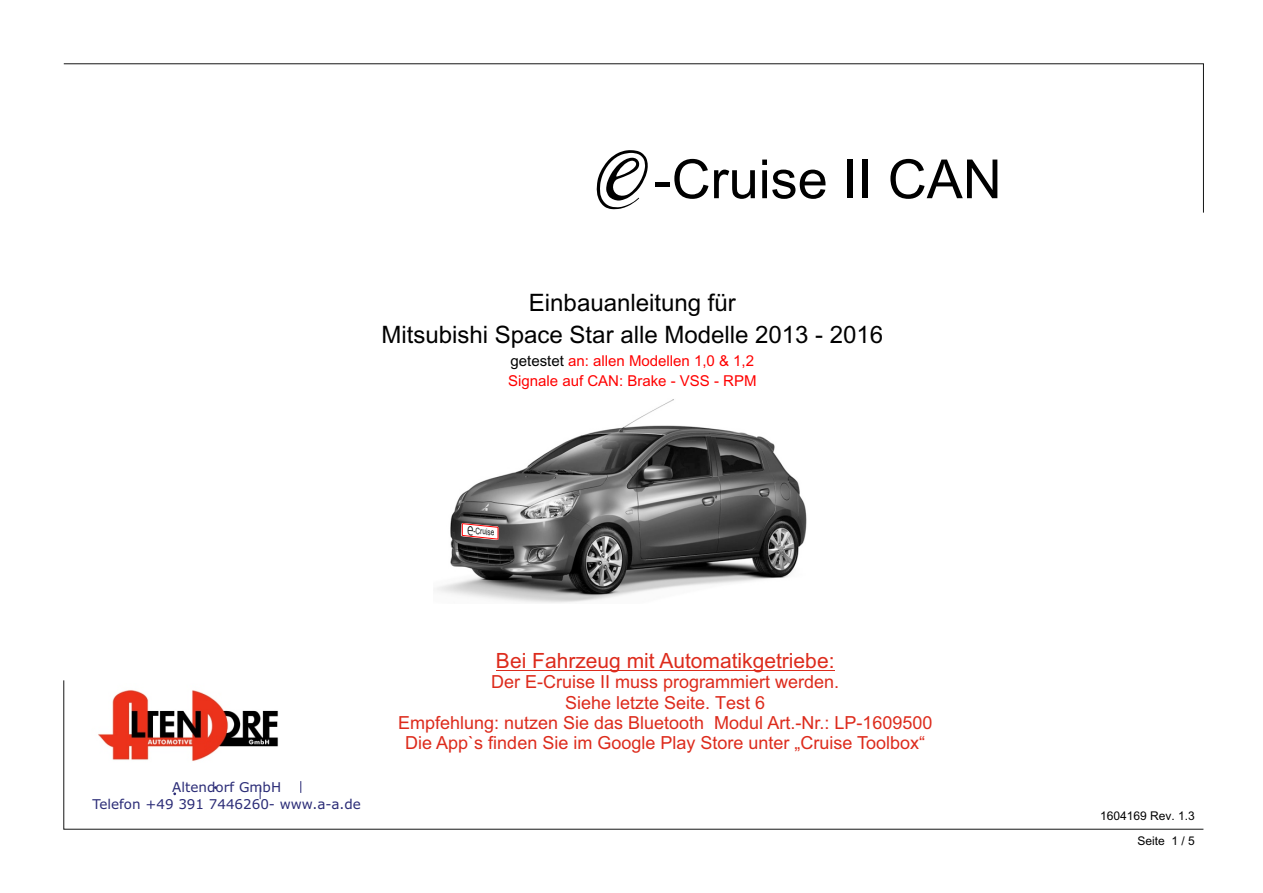
<style>
.page{position:relative;width:1263px;height:893px;background:#fff}
.page>*{position:absolute;margin:0;border:0;box-sizing:border-box;transform-origin:0 0}
.t1{font:54px "Arial Unicode MS";color:#000}
.t2{font:24px/32.1px "Arial Unicode MS";color:#000;text-align:center}
.t3{font:21px "Arial";color:#dd2b1c}
.t4{font:18px/20.1px "Arial";color:#dd2b1c;text-align:center}
.t5{font:15px/20.1px "Arial Unicode MS";color:#f00}
.t6{font:13.5px/16.4px "Verdana";color:#2b2c77;text-align:center}
.t7{font:12px "Arial Unicode MS";color:#000}
.t8{font:9.15px "Arial";color:#151616;scale:.72 1}
.s1{color:#000}
.s2{font-family:"Humanist 777 BT Light B";font-size:18.15px}
</style>
<div class="page">
<img style="left:436px;top:399px;width:371px;height:204px">
<svg style="left:462px;top:523px;width:36px;height:17px"></svg>
<hr style="left:496px;top:670px;width:338px;height:1px;background:#dd2b1c">
<svg style="left:63px;top:63px;width:1141px;height:150px"></svg>
<svg style="left:63px;top:680px;width:1141px;height:149px"></svg>
<h1 class="t1" style="left:654px;top:159px;width:350px">-Cruise II CAN</h1>
<h2 class="t2" style="left:382px;top:289px;width:503px">Einbauanleitung für<br>Mitsubishi Space Star alle Modelle 2013 - 2016</h2>
<p class="t5" style="left:508px;top:352px;width:250px"><span class="s1">getestet</span> an: allen Modellen 1,0 &amp; 1,2<br>Signale auf CAN: Brake - VSS - RPM</p>
<p class="t8" style="left:468px;top:526px;width:39px;rotate:6deg"><span class="s2">e</span>-Cruise</p>
<p class="t6" style="left:92px;top:780px;width:270px">Altendorf GmbH<br>Telefon +49 391 7446260- www.a-a.de</p>
<p class="t3" style="left:496px;top:652px;width:340px">Bei Fahrzeug mit Automatikgetriebe:</p>
<p class="t4" style="left:398px;top:674px;width:536px">Der E-Cruise II muss programmiert werden.<br>Siehe letzte Seite. Test 6<br>Empfehlung: nutzen Sie das Bluetooth Modul Art.-Nr.: LP-1609500<br>Die App`s finden Sie im Google Play Store unter „Cruise Toolbox“</p>
<p class="t7" style="left:1100px;top:811px;width:96px">1604169 Rev. 1.3</p>
<p class="t7" style="left:1137px;top:837px;width:59px">Seite 1 / 5</p>
</div>
